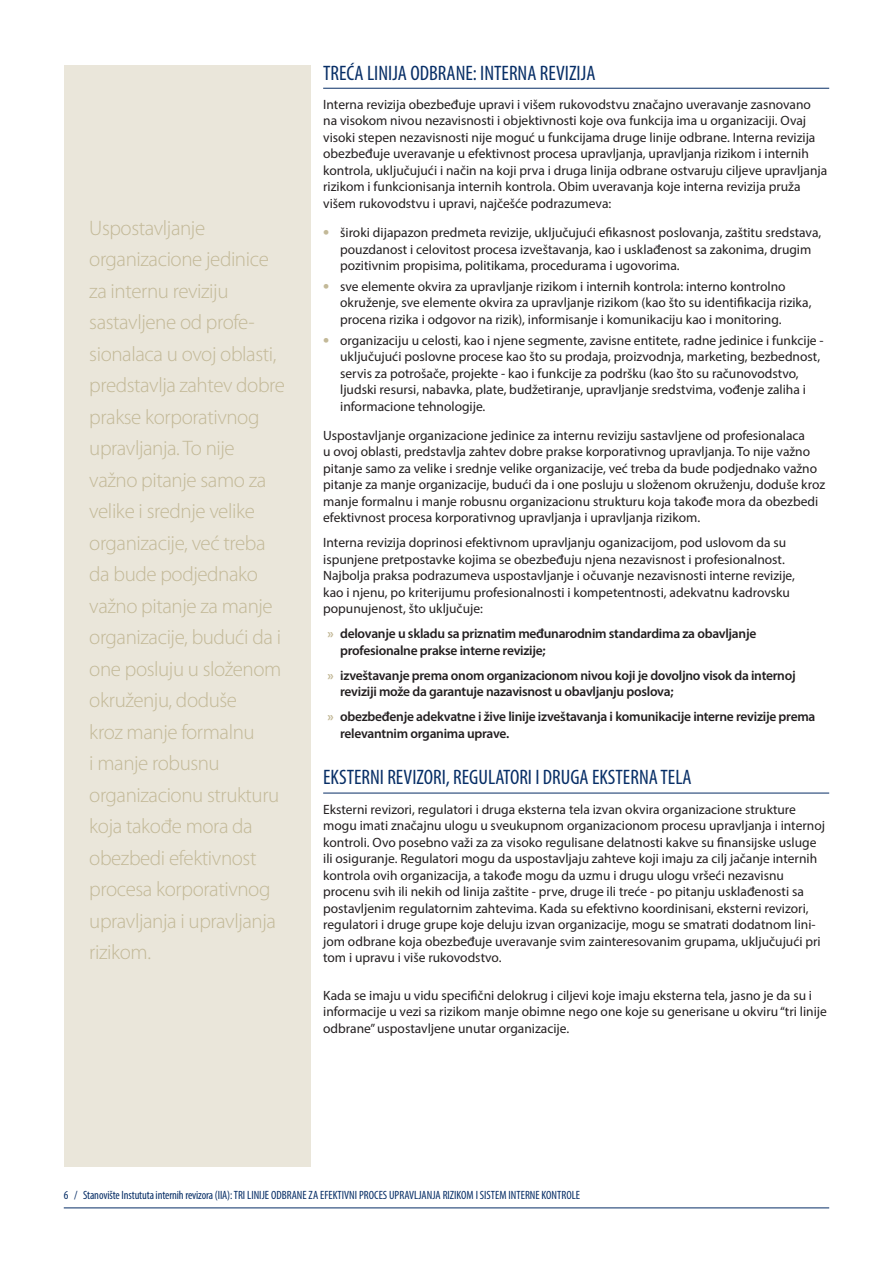
<style>
.page{position:relative;width:893px;height:1263px;background:#fff}
.page>*{position:absolute;margin:0;border:0;box-sizing:border-box;transform-origin:0 0}
.t1{font:300 21px/31.5px "Myriad Pro";letter-spacing:-.02em;color:#c3b998}
.t2{font:condensed 21px "Myriad Pro";color:#072e66}
.t3{font:13.5px/16.5px "Myriad Pro";color:#231f20}
.t4{font:600 13.5px/16.5px "Myriad Pro";letter-spacing:-.02em;color:#231f20}
.t5{font:condensed 12px "Myriad Pro";color:#072e66}
.s1{font-weight:700;font-size:18px;color:#c3b998}
.s2{font-weight:700;color:#c3b998}
</style>
<div class="page">
<div style="left:64px;top:65px;width:246px;height:1101px;background:#eae6da"></div>
<hr style="left:64px;top:1207px;width:765px;height:1px;background:#072e66">
<hr style="left:323px;top:88px;width:506px;height:1px;background:#072e66">
<hr style="left:323px;top:793px;width:506px;height:1px;background:#072e66">
<p class="t1" style="left:89px;top:212px;width:197px">Uspostavljanje organizacione jedinice za internu reviziju sastavljene od profe&shy;sionalaca u ovoj oblasti, predstavlja zahtev dobre prakse korporativnog upravljanja. To nije važno pitanje samo za velike i srednje velike organizacije, već treba da bude podjednako važno pitanje za manje organizacije, budući da i one posluju u složenom okruženju, doduše<br>kroz manje formalnu<br>i manje robusnu organizacionu strukturu koja takođe mora da obezbedi efektivnost procesa korporativnog upravljanja i upravljanja rizikom.</p>
<h1 class="t2" style="left:323px;top:60px;width:274px">TREĆA LINIJA ODBRANE: INTERNA REVIZIJA</h1>
<p class="t3" style="left:323px;top:96px;width:506px">Interna revizija obezbeđuje upravi i višem rukovodstvu značajno uveravanje zasnovano na visokom nivou nezavisnosti i objektivnosti koje ova funkcija ima u organizaciji. Ovaj visoki stepen nezavisnosti nije moguć u funkcijama druge linije odbrane. Interna revizija obezbeđuje uveravanje u efektivnost procesa upravljanja, upravljanja rizikom i internih kontrola, uključujući i način na koji prva i druga linija odbrane ostvaruju ciljeve upravljanja rizikom i funkcionisanja internih kontrola. Obim uveravanja koje interna revizija pruža višem rukovodstvu i upravi, najčešće podrazumeva:</p>
<p class="t3" style="left:340px;top:224px;width:483px;text-indent:-17px"><span class="s1">•</span> široki dijapazon predmeta revizije, uključujući efikasnost poslovanja, zaštitu sredstava, pouzdanost i celovitost procesa izveštavanja, kao i usklađenost sa zakonima, drugim pozitivnim propisima, politikama, procedurama i ugovorima.</p>
<p class="t3" style="left:340px;top:278px;width:473px;text-indent:-17px"><span class="s1">•</span> sve elemente okvira za upravljanje rizikom i internih kontrola: interno kontrolno okruženje, sve elemente okvira za upravljanje rizikom (kao što su identifikacija rizika, procena rizika i odgovor na rizik), informisanje i komunikaciju kao i monitoring.</p>
<p class="t3" style="left:340px;top:332px;width:485px;text-indent:-17px"><span class="s1">•</span> organizaciju u celosti, kao i njene segmente, zavisne entitete, radne jedinice i funkcije - uključujući poslovne procese kao što su prodaja, proizvodnja, marketing, bezbednost, servis za potrošače, projekte - kao i funkcije za podršku (kao što su računovodstvo, ljudski resursi, nabavka, plate, budžetiranje, upravljanje sredstvima, vođenje zaliha i informacione tehnologije.</p>
<p class="t3" style="left:323px;top:427px;width:504px">Uspostavljanje organizacione jedinice za internu reviziju sastavljene od profesionalaca<br>u ovoj oblasti, predstavlja zahtev dobre prakse korporativnog upravljanja. To nije važno pitanje samo za velike i srednje velike organizacije, već treba da bude podjednako važno pitanje za manje organizacije, budući da i one posluju u složenom okruženju, doduše kroz manje formalnu i manje robusnu organizacionu strukturu koja takođe mora da obezbedi efektivnost procesa korporativnog upravljanja i upravljanja rizikom.</p>
<p class="t3" style="left:323px;top:534px;width:473px">Interna revizija doprinosi efektivnom upravljanju oganizacijom, pod uslovom da su ispunjene pretpostavke kojima se obezbeđuju njena nezavisnost i profesionalnost.<br>Najbolja praksa podrazumeva uspostavljanje i očuvanje nezavisnosti interne revizije, kao i njenu, po kriterijumu profesionalnosti i kompetentnosti, adekvatnu kadrovsku popunujenost, što uključuje:</p>
<p class="t4" style="left:340px;top:625px;width:418px;text-indent:-13px"><span class="s2">»</span> delovanje u skladu sa priznatim međunarodnim standardima za obavljanje profesionalne prakse interne revizije;</p>
<p class="t4" style="left:340px;top:667px;width:457px;text-indent:-13px"><span class="s2">»</span> izveštavanje prema onom organizacionom nivou koji je dovoljno visok da internoj reviziji može da garantuje nazavisnost u obavljanju poslova;</p>
<p class="t4" style="left:340px;top:708px;width:477px;text-indent:-13px"><span class="s2">»</span> obezbeđenje adekvatne i žive linije izveštavanja i komunikacije interne revizije prema relevantnim organima uprave.</p>
<h1 class="t2" style="left:323px;top:765px;width:370px">EKSTERNI REVIZORI, REGULATORI I DRUGA EKSTERNA TELA</h1>
<p class="t3" style="left:323px;top:801px;width:503px">Eksterni revizori, regulatori i druga eksterna tela izvan okvira organizacione strukture mogu imati značajnu ulogu u sveukupnom organizacionom procesu upravljanja i internoj kontroli. Ovo posebno važi za za visoko regulisane delatnosti kakve su finansijske usluge ili osiguranje. Regulatori mogu da uspostavljaju zahteve koji imaju za cilj jačanje internih kontrola ovih organizacija, a takođe mogu da uzmu i drugu ulogu vršeći nezavisnu procenu svih ili nekih od linija zaštite - prve, druge ili treće - po pitanju usklađenosti sa postavljenim regulatornim zahtevima. Kada su efektivno koordinisani, eksterni revizori, regulatori i druge grupe koje deluju izvan organizacije, mogu se smatrati dodatnom lini&shy;jom odbrane koja obezbeđuje uveravanje svim zainteresovanim grupama, uključujući pri tom i upravu i više rukovodstvo.</p>
<p class="t3" style="left:323px;top:987px;width:505px">Kada se imaju u vidu specifični delokrug i ciljevi koje imaju eksterna tela, jasno je da su i informacije u vezi sa rizikom manje obimne nego one koje su generisane u okviru “tri linije odbrane” uspostavljene unutar organizacije.</p>
<p class="t5" style="left:64px;top:1188px;width:518px">6 / Stanovište Instututa internih revizora (IIA): TRI LINIJE ODBRANE ZA EFEKTIVNI PROCES UPRAVLJANJA RIZIKOM I SISTEM INTERNE KONTROLE</p>
</div>
